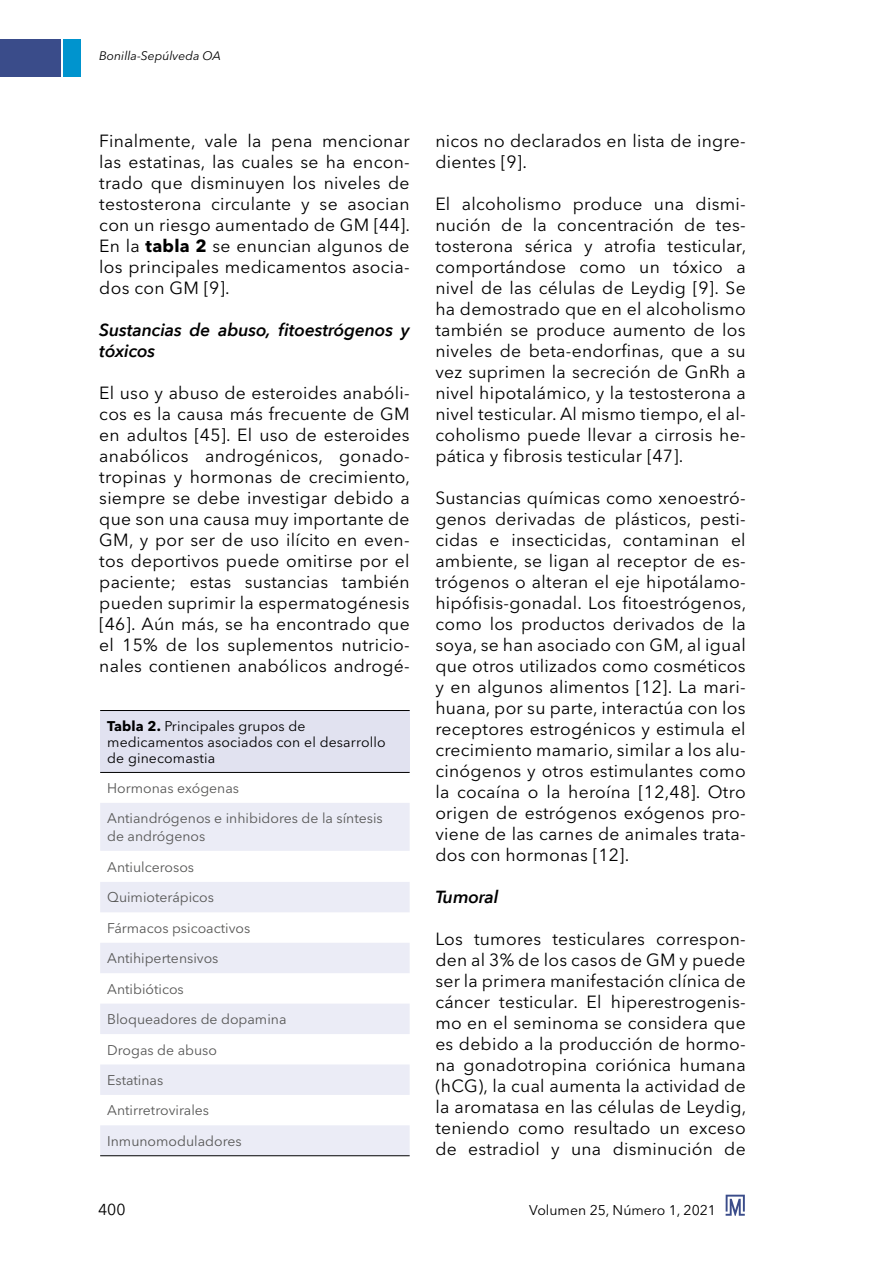
<style>
.page{position:relative;width:869px;height:1265px;background:#fff}
.page>*{position:absolute;margin:0;border:0;box-sizing:border-box;transform-origin:0 0}
.t1{font:17.5px/21px "Avenir Next LT Pro";letter-spacing:.015em;color:#000;text-align:justify}
.t2{font:italic 600 17.5px/21px "Avenir Next LT Pro";letter-spacing:-.01em;color:#000}
.t3{font:15.75px "Avenir Next LT Pro";color:#000}
.t4{font:14px/30.4px "Avenir Next LT Pro";color:#575756}
.t5{font:14px/15.8px "Avenir Next LT Pro";letter-spacing:.01em;color:#000}
.t6{font:italic 12.25px "Avenir Next LT Pro";color:#000}
.s1{font-weight:700}
</style>
<div class="page">
<div style="left:0;top:40px;width:61px;height:37px;background:#3a4c8a"></div>
<div style="left:63px;top:40px;width:17px;height:37px;background:#0094ce"></div>
<svg style="left:725px;top:1195px;width:19px;height:21px"></svg>
<div style="left:100px;top:710px;width:309px;height:62px;background:#e1e2f0"></div>
<svg style="left:100px;top:803px;width:309px;height:352px;fill:#ebecf6"></svg>
<hr style="left:100px;top:710px;width:309px;height:1px;background:#000">
<hr style="left:100px;top:772px;width:309px;height:1px;background:#000">
<hr style="left:100px;top:1155px;width:309px;height:1px;background:#000">
<p class="t6" style="left:99px;top:48px;width:123px">Bonilla-Sepúlveda OA</p>
<p class="t1" style="left:99px;top:130px;width:312px">Finalmente, vale la pena mencionar las estatinas, las cuales se ha encon&shy;trado que disminuyen los niveles de testosterona circulante y se asocian con un riesgo aumentado de GM [44].<br>En la <span class="s1">tabla 2</span> se enuncian algunos de los principales medicamentos asocia&shy;dos con GM [9].</p>
<p class="t2" style="left:99px;top:319px;width:312px">Sustancias de abuso, fitoestrógenos y tóxicos</p>
<p class="t1" style="left:99px;top:382px;width:312px">El uso y abuso de esteroides anabóli&shy;cos es la causa más frecuente de GM en adultos [45]. El uso de esteroides anabólicos androgénicos, gonado&shy;tropinas y hormonas de crecimiento, siempre se debe investigar debido a que son una causa muy importante de GM, y por ser de uso ilícito en even&shy;tos deportivos puede omitirse por el paciente; estas sustancias también pueden suprimir la espermatogénesis [46]. Aún más, se ha encontrado que el 15% de los suplementos nutricio&shy;nales contienen anabólicos androgé-</p>
<p class="t5" style="left:107px;top:718px;width:280px"><span class="s1">Tabla 2.</span> Principales grupos de medicamentos asociados con el desarrollo de ginecomastia</p>
<p class="t4" style="left:107px;top:773px;width:277px">Hormonas exógenas<br>Antiandrógenos e inhibidores de la síntesis</p>
<p class="t4" style="left:107px;top:821px;width:181px">de andrógenos<br>Antiulcerosos<br>Quimioterápicos<br>Fármacos psicoactivos<br>Antihipertensivos<br>Antibióticos<br>Bloqueadores de dopamina<br>Drogas de abuso<br>Estatinas<br>Antirretrovirales<br>Inmunomoduladores</p>
<p class="t1" style="left:435px;top:130px;width:312px">nicos no declarados en lista de ingre&shy;dientes [9].</p>
<p class="t1" style="left:435px;top:193px;width:312px">El alcoholismo produce una dismi&shy;nución de la concentración de tes&shy;tosterona sérica y atrofia testicular, comportándose como un tóxico a nivel de las células de Leydig [9]. Se ha demostrado que en el alcoholismo también se produce aumento de los niveles de beta-endorfinas, que a su vez suprimen la secreción de GnRh a nivel hipotalámico, y la testosterona a nivel testicular. Al mismo tiempo, el al&shy;coholismo puede llevar a cirrosis he&shy;pática y fibrosis testicular [47].</p>
<p class="t1" style="left:435px;top:487px;width:312px">Sustancias químicas como xenoestró&shy;genos derivadas de plásticos, pesti&shy;cidas e insecticidas, contaminan el ambiente, se ligan al receptor de es&shy;trógenos o alteran el eje hipotálamo&shy;hipófisis-gonadal. Los fitoestrógenos, como los productos derivados de la soya, se han asociado con GM, al igual que otros utilizados como cosméticos y en algunos alimentos [12]. La mari&shy;huana, por su parte, interactúa con los receptores estrogénicos y estimula el crecimiento mamario, similar a los alu&shy;cinógenos y otros estimulantes como la cocaína o la heroína [12,48]. Otro origen de estrógenos exógenos pro&shy;viene de las carnes de animales trata&shy;dos con hormonas [12].</p>
<p class="t2" style="left:435px;top:886px;width:64px">Tumoral</p>
<p class="t1" style="left:435px;top:928px;width:312px">Los tumores testiculares correspon&shy;den al 3% de los casos de GM y puede ser la primera manifestación clínica de cáncer testicular. El hiperestrogenis&shy;mo en el seminoma se considera que es debido a la producción de hormo&shy;na gonadotropina coriónica humana (hCG), la cual aumenta la actividad de la aromatasa en las células de Leydig, teniendo como resultado un exceso de estradiol y una disminución de</p>
<p class="t3" style="left:98px;top:1200px;width:29px">400</p>
<p class="t5" style="left:529px;top:1202px;width:188px">Volumen 25, Número 1, 2021</p>
</div>
